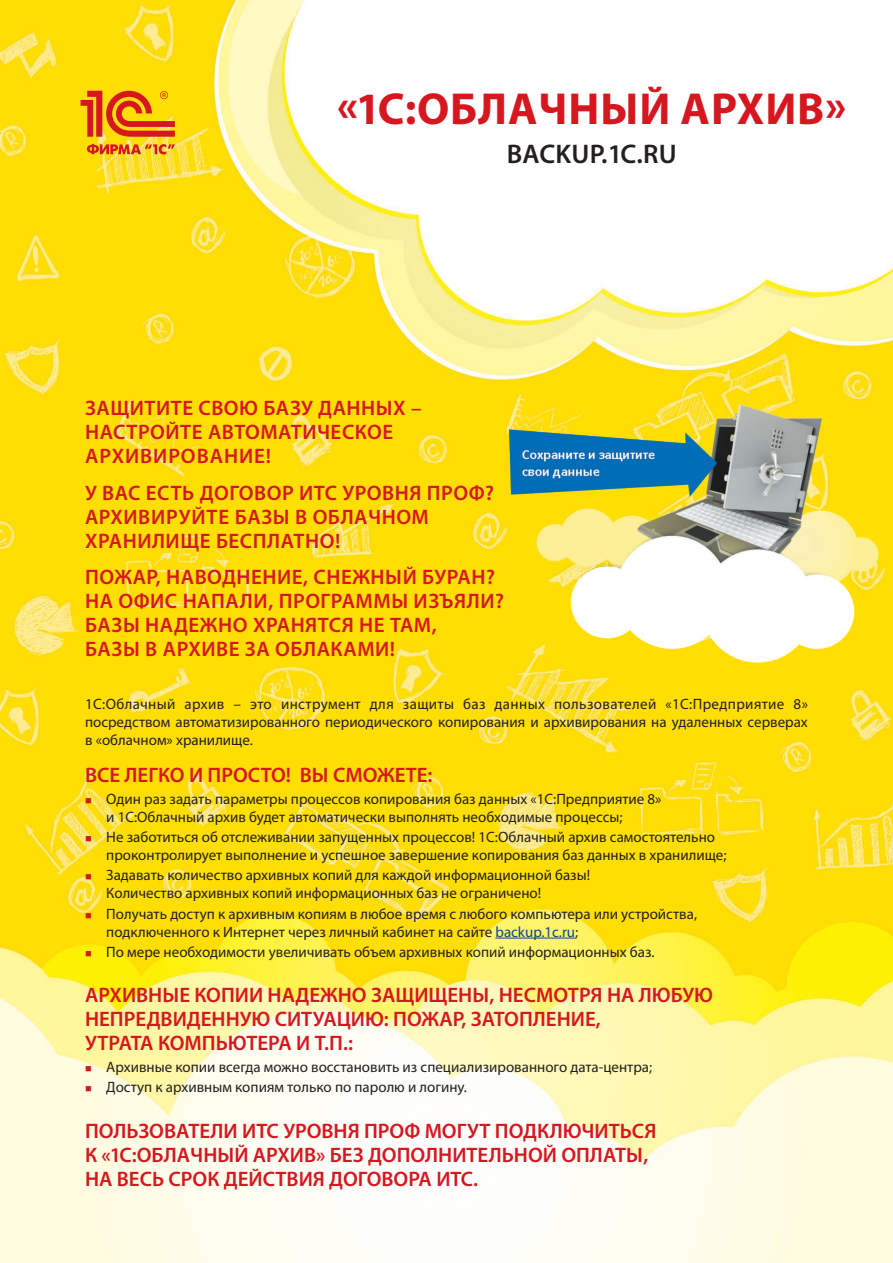
<style>
.page{position:relative;width:893px;height:1263px;background:#fff}
.page>*{position:absolute;margin:0;border:0;box-sizing:border-box;transform-origin:0 0}
.t1{font:700 45px "Myriad Pro";letter-spacing:.02em;color:#d7171f}
.t2{font:600 27px "Myriad Pro";letter-spacing:.005em;color:#231f20}
.t3{font:600 21px/24px "Myriad Pro";color:#d7171f}
.t4{font:600 21px/24px "Myriad Pro";letter-spacing:.025em;color:#d7171f}
.t5{font:15px/18px "Myriad Pro";color:#231f20}
.s1{color:#d7171f}
.s2{color:#094594}
</style>
<div class="page">
<img style="left:0;top:0;width:893px;height:1263px">
<svg style="left:81px;top:91px;width:94px;height:46px;background:#ec8111"></svg>
<svg style="left:87px;top:144px;width:88px;height:10px"></svg>
<img style="left:484px;top:398px;width:409px;height:268px">
<hr style="left:495px;top:938px;width:80px;height:1px;background:#094594">
<p class="t1" style="left:337px;top:80px;width:511px">«1С:ОБЛАЧНЫЙ АРХИВ»</p>
<p class="t2" style="left:507px;top:137px;width:172px">BACKUP.1C.RU</p>
<p class="t4" style="left:85px;top:395px;width:338px">ЗАЩИТИТЕ СВОЮ БАЗУ ДАННЫХ –<br>НАСТРОЙТЕ АВТОМАТИЧЕСКОЕ<br>АРХИВИРОВАНИЕ!</p>
<p class="t4" style="left:85px;top:480px;width:411px">У ВАС ЕСТЬ ДОГОВОР ИТС УРОВНЯ ПРОФ?<br>АРХИВИРУЙТЕ БАЗЫ В ОБЛАЧНОМ<br>ХРАНИЛИЩЕ БЕСПЛАТНО!</p>
<p class="t4" style="left:85px;top:565px;width:421px">ПОЖАР, НАВОДНЕНИЕ, СНЕЖНЫЙ БУРАН?<br>НА ОФИС НАПАЛИ, ПРОГРАММЫ ИЗЪЯЛИ?<br>БАЗЫ НАДЕЖНО ХРАНЯТСЯ НЕ ТАМ,<br>БАЗЫ В АРХИВЕ ЗА ОБЛАКАМИ!</p>
<p class="t5" style="left:85px;top:695px;width:724px;text-align:justify">1С:Облачный архив – это инструмент для защиты баз данных пользователей «1С:Предприятие 8» посредством автоматизированного периодического копирования и архивирования на удаленных серверах в «облачном» хранилище.</p>
<p class="t3" style="left:85px;top:762px;width:349px">ВСЕ ЛЕГКО И ПРОСТО! ВЫ СМОЖЕТЕ:</p>
<p class="t5" style="left:106px;top:790px;width:557px;text-indent:-21px"><span class="s1">■</span> Один раз задать параметры процессов копирования баз данных «1С:Предприятие 8» и 1С:Облачный архив будет автоматически выполнять необходимые процессы;</p>
<p class="t5" style="left:106px;top:828px;width:622px;text-indent:-21px"><span class="s1">■</span> Не заботиться об отслеживании запущенных процессов! 1С:Облачный архив самостоятельно проконтролирует выполнение и успешное завершение копирования баз данных в хранилище;</p>
<p class="t5" style="left:106px;top:866px;width:485px;text-indent:-21px"><span class="s1">■</span> Задавать количество архивных копий для каждой информационной базы!<br>Количество архивных копий информационных баз не ограничено!</p>
<p class="t5" style="left:106px;top:904px;width:592px;text-indent:-21px"><span class="s1">■</span> Получать доступ к архивным копиям в любое время с любого компьютера или устройства, подключенного к Интернет через личный кабинет на сайте <span class="s2">backup.1c.ru</span>;</p>
<p class="t5" style="left:85px;top:942px;width:571px"><span class="s1">■</span> По мере необходимости увеличивать объем архивных копий информационных баз.</p>
<p class="t3" style="left:85px;top:982px;width:629px">АРХИВНЫЕ КОПИИ НАДЕЖНО ЗАЩИЩЕНЫ, НЕСМОТРЯ НА ЛЮБУЮ<br>НЕПРЕДВИДЕННУЮ СИТУАЦИЮ: ПОЖАР, ЗАТОПЛЕНИЕ,<br>УТРАТА КОМПЬЮТЕРА И Т.П.:</p>
<p class="t5" style="left:85px;top:1058px;width:569px"><span class="s1">■</span> Архивные копии всегда можно восстановить из специализированного дата-центра;</p>
<p class="t5" style="left:85px;top:1078px;width:383px"><span class="s1">■</span> Доступ к архивным копиям только по паролю и логину.</p>
<p class="t3" style="left:85px;top:1118px;width:573px">ПОЛЬЗОВАТЕЛИ ИТС УРОВНЯ ПРОФ МОГУТ ПОДКЛЮЧИТЬСЯ<br>К «1С:ОБЛАЧНЫЙ АРХИВ» БЕЗ ДОПОЛНИТЕЛЬНОЙ ОПЛАТЫ,<br>НА ВЕСЬ СРОК ДЕЙСТВИЯ ДОГОВОРА ИТС.</p>
</div>
